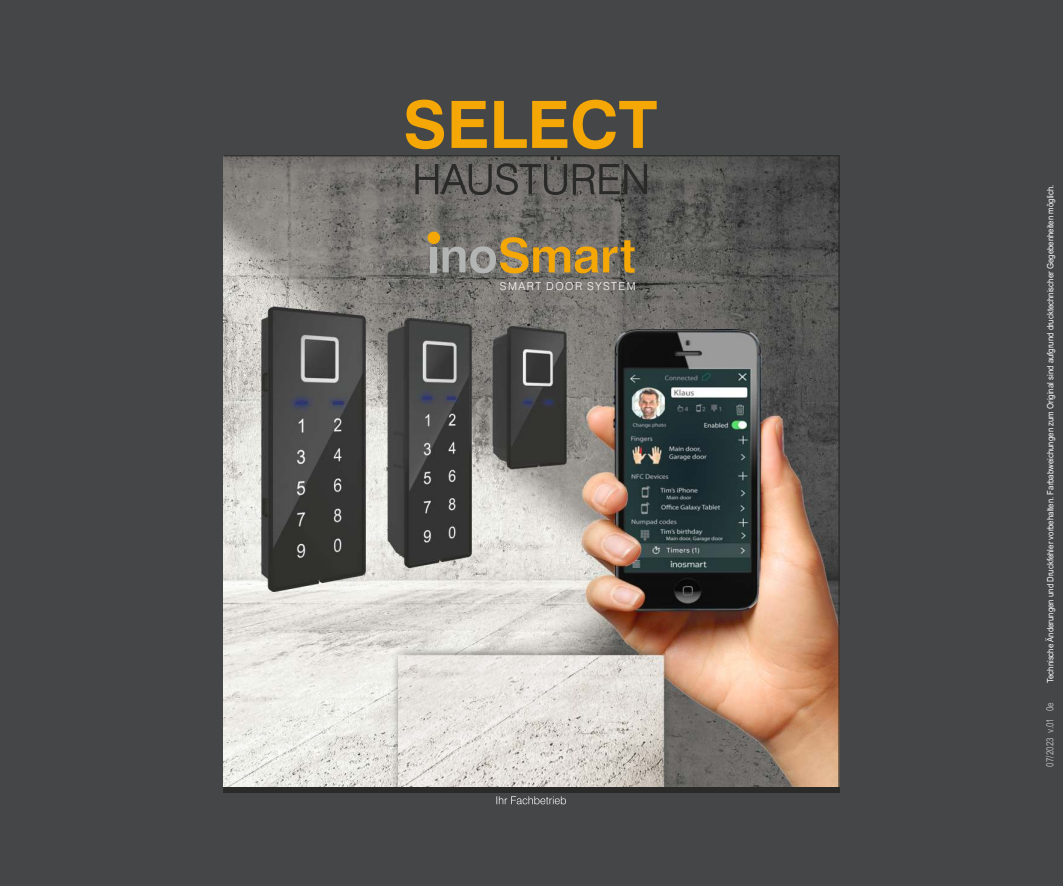
<style>
.page{position:relative;width:1063px;height:886px;background:#454648}
.page>*{position:absolute;margin:0;border:0;box-sizing:border-box;transform-origin:0 0}
.t1{font:700 65.38px "Swiss 721 BT";color:#f4a705}
.t2{font:300 10.88px "Swiss 721 BT";letter-spacing:.14em;color:#fefefe}
.t3{font:10px "Arial Narrow";color:#b3b5b5}
.t4{font:8.88px "Arial Narrow";color:#fefefe;scale:1.08 1}
</style>
<div class="page">
<svg style="left:496px;top:796px;width:70px;height:8px"></svg>
<svg style="left:223px;top:155px;width:617px;height:638px;background:#9c958e"></svg>
<img style="left:261px;top:306px;width:105px;height:285px">
<img style="left:387px;top:318px;width:85px;height:249px">
<img style="left:493px;top:327px;width:74px;height:142px">
<div style="left:428px;top:232px;width:12px;height:12px;background:#f4a705;border-radius:50%"></div>
<div style="left:431px;top:247px;width:6px;height:25px;background:#b3b5b5"></div>
<svg style="left:443px;top:237px;width:192px;height:36px;background:#9b8556"></svg>
<svg style="left:415px;top:156px;width:232px;height:39px;background:#595754"></svg>
<p class="t1" style="left:403px;top:98px;width:256px">SELECT</p>
<p class="t2" style="left:500px;top:282px;width:137px">SMART DOOR SYSTEM</p>
<p class="t4" style="left:1047px;top:683px;width:463px;rotate:-90deg">Technische Änderungen und Druckfehler vorbehalten. Farbabweichungen zum Original sind aufgrund drucktechnischer Gegebenheiten möglich.</p>
<p class="t3" style="left:1046px;top:766px;width:66px;rotate:-90deg">07/2023 v.01 0e</p>
</div>
